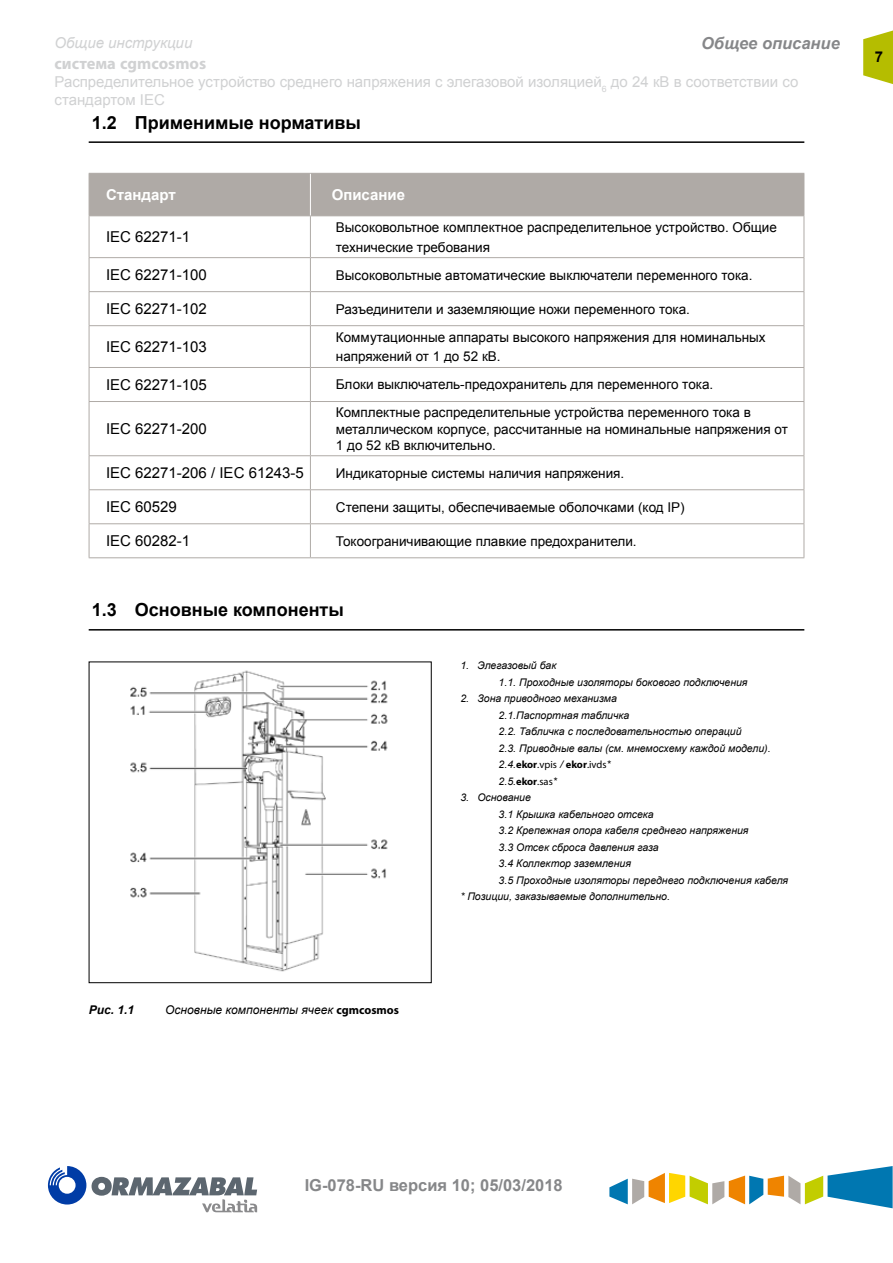
<style>
.page{position:relative;width:893px;height:1263px;background:#fff}
.page>*{position:absolute;margin:0;border:0;box-sizing:border-box;transform-origin:0 0}
.t1{font:700 18px "Arial";color:#000}
.t2{font:700 16.5px "Arial";color:#868789}
.t3{font:700 16.5px "Myriad Pro";color:#d0d1d2}
.t4{font:italic 700 16.5px "Arial";color:#868789}
.t5{font:15px "Arial";color:#000}
.t6{font:15px/18px "Arial";color:#d0d1d2}
.t7{font:700 15px "Arial";color:#fff}
.t8{font:italic 15px "Arial";color:#d0d1d2}
.t9{font:700 15px "Arial";color:#000}
.t10{font:13.5px/20px "Arial";color:#000}
.t11{font:italic 12px "Arial";color:#000}
.t12{font:italic 700 12px "Arial";color:#000}
.t13{font:italic 10.5px/16.5px "Arial";color:#000}
.t14{font:10.5px "Myriad Pro";color:#000}
.s1{font-family:"Arial";font-style:italic}
.s2{font-weight:700}
.s3{font-family:"Myriad Pro";font-weight:700;font-style:normal}
.s4{font-family:"Myriad Pro";font-style:normal}
</style>
<div class="page">
<svg style="left:863px;top:31px;width:30px;height:53px;background:#c0c729"></svg>
<svg style="left:48px;top:1166px;width:38px;height:38px"></svg>
<svg style="left:92px;top:1177px;width:165px;height:35px"></svg>
<svg style="left:609px;top:1166px;width:284px;height:42px"></svg>
<hr style="left:89px;top:141px;width:715px;height:2px;background:#000">
<hr style="left:89px;top:629px;width:715px;height:1px;background:#000">
<div style="left:90px;top:174px;width:714px;height:41px;background:#afaaa6"></div>
<hr style="left:89px;top:173px;width:221px;height:1px;background:#afaaa6">
<hr style="left:89px;top:174px;width:1px;height:41px;background:#afaaa6">
<hr style="left:804px;top:174px;width:1px;height:41px;background:#afaaa6">
<hr style="left:89px;top:215px;width:221px;height:1px;background:#afaaa6">
<hr style="left:89px;top:216px;width:1px;height:41px;background:#afaaa6">
<hr style="left:310px;top:215px;width:494px;height:1px;background:#afaaa6">
<hr style="left:310px;top:216px;width:1px;height:41px;background:#afaaa6">
<hr style="left:804px;top:216px;width:1px;height:41px;background:#afaaa6">
<hr style="left:89px;top:257px;width:221px;height:1px;background:#afaaa6">
<hr style="left:89px;top:258px;width:1px;height:33px;background:#afaaa6">
<hr style="left:310px;top:257px;width:494px;height:1px;background:#afaaa6">
<hr style="left:310px;top:258px;width:1px;height:33px;background:#afaaa6">
<hr style="left:804px;top:258px;width:1px;height:33px;background:#afaaa6">
<hr style="left:89px;top:291px;width:221px;height:1px;background:#afaaa6">
<hr style="left:89px;top:292px;width:1px;height:33px;background:#afaaa6">
<hr style="left:310px;top:291px;width:494px;height:1px;background:#afaaa6">
<hr style="left:310px;top:292px;width:1px;height:33px;background:#afaaa6">
<hr style="left:804px;top:292px;width:1px;height:33px;background:#afaaa6">
<hr style="left:89px;top:325px;width:221px;height:1px;background:#afaaa6">
<hr style="left:89px;top:326px;width:1px;height:41px;background:#afaaa6">
<hr style="left:310px;top:325px;width:494px;height:1px;background:#afaaa6">
<hr style="left:310px;top:326px;width:1px;height:41px;background:#afaaa6">
<hr style="left:804px;top:326px;width:1px;height:41px;background:#afaaa6">
<hr style="left:89px;top:367px;width:221px;height:1px;background:#afaaa6">
<hr style="left:89px;top:368px;width:1px;height:33px;background:#afaaa6">
<hr style="left:310px;top:367px;width:494px;height:1px;background:#afaaa6">
<hr style="left:310px;top:368px;width:1px;height:33px;background:#afaaa6">
<hr style="left:804px;top:368px;width:1px;height:33px;background:#afaaa6">
<hr style="left:89px;top:401px;width:221px;height:1px;background:#afaaa6">
<hr style="left:89px;top:402px;width:1px;height:53px;background:#afaaa6">
<hr style="left:310px;top:401px;width:494px;height:1px;background:#afaaa6">
<hr style="left:310px;top:402px;width:1px;height:53px;background:#afaaa6">
<hr style="left:804px;top:402px;width:1px;height:53px;background:#afaaa6">
<hr style="left:89px;top:455px;width:221px;height:1px;background:#afaaa6">
<hr style="left:89px;top:456px;width:1px;height:33px;background:#afaaa6">
<hr style="left:310px;top:455px;width:494px;height:1px;background:#afaaa6">
<hr style="left:310px;top:456px;width:1px;height:33px;background:#afaaa6">
<hr style="left:804px;top:456px;width:1px;height:33px;background:#afaaa6">
<hr style="left:89px;top:489px;width:221px;height:1px;background:#afaaa6">
<hr style="left:89px;top:490px;width:1px;height:33px;background:#afaaa6">
<hr style="left:310px;top:489px;width:494px;height:1px;background:#afaaa6">
<hr style="left:310px;top:490px;width:1px;height:33px;background:#afaaa6">
<hr style="left:804px;top:490px;width:1px;height:33px;background:#afaaa6">
<hr style="left:89px;top:523px;width:221px;height:1px;background:#afaaa6">
<hr style="left:89px;top:524px;width:1px;height:33px;background:#afaaa6">
<hr style="left:310px;top:523px;width:494px;height:1px;background:#afaaa6">
<hr style="left:310px;top:524px;width:1px;height:33px;background:#afaaa6">
<hr style="left:804px;top:524px;width:1px;height:33px;background:#afaaa6">
<hr style="left:310px;top:174px;width:1px;height:41px;background:#fff">
<hr style="left:310px;top:173px;width:494px;height:1px;background:#afaaa6">
<hr style="left:89px;top:557px;width:221px;height:1px;background:#afaaa6">
<hr style="left:310px;top:557px;width:494px;height:1px;background:#afaaa6">
<img style="left:130px;top:670px;width:258px;height:302px">
<div style="left:89px;top:661px;width:343px;height:322px;border:1px solid #000"></div>
<p class="t8" style="left:54px;top:33px;width:139px">Общие инструкции</p>
<p class="t4" style="left:701px;top:33px;width:140px">Общее описание</p>
<p class="t3" style="left:54px;top:53px;width:153px">система cgmcosmos</p>
<p class="t6" style="left:54px;top:73px;width:745px">Распределительное устройство среднего напряжения с элегазовой изоляцией<sub>6</sub> до 24 кВ в соответствии со стандартом IEC</p>
<h1 class="t1" style="left:92px;top:110px;width:271px">1.2 Применимые нормативы</h1>
<p class="t7" style="left:106px;top:185px;width:71px">Стандарт</p>
<p class="t7" style="left:332px;top:185px;width:75px">Описание</p>
<p class="t5" style="left:106px;top:227px;width:86px">IEC 62271-1</p>
<p class="t10" style="left:336px;top:217px;width:443px">Высоковольтное комплектное распределительное устройство. Общие технические требования</p>
<p class="t5" style="left:106px;top:265px;width:102px">IEC 62271-100</p>
<p class="t10" style="left:336px;top:265px;width:418px">Высоковольтные автоматические выключатели переменного тока.</p>
<p class="t5" style="left:106px;top:299px;width:102px">IEC 62271-102</p>
<p class="t10" style="left:336px;top:299px;width:356px">Разъединители и заземляющие ножи переменного тока.</p>
<p class="t5" style="left:106px;top:337px;width:102px">IEC 62271-103</p>
<p class="t10" style="left:336px;top:327px;width:431px">Коммутационные аппараты высокого напряжения для номинальных напряжений от 1 до 52 кВ.</p>
<p class="t5" style="left:106px;top:375px;width:102px">IEC 62271-105</p>
<p class="t10" style="left:336px;top:375px;width:379px">Блоки выключатель-предохранитель для переменного тока.</p>
<p class="t5" style="left:106px;top:419px;width:102px">IEC 62271-200</p>
<p class="t10" style="left:336px;top:405px;width:453px;line-height:16.2px">Комплектные распределительные устройства переменного тока в металлическом корпусе, рассчитанные на номинальные напряжения от<br>1 до 52 кВ включительно.</p>
<p class="t5" style="left:106px;top:463px;width:199px">IEC 62271-206 / IEC 61243-5</p>
<p class="t10" style="left:336px;top:463px;width:290px">Индикаторные системы наличия напряжения.</p>
<p class="t5" style="left:106px;top:497px;width:72px">IEC 60529</p>
<p class="t10" style="left:336px;top:497px;width:350px">Степени защиты, обеспечиваемые оболочками (код IP)</p>
<p class="t5" style="left:106px;top:531px;width:86px">IEC 60282-1</p>
<p class="t10" style="left:336px;top:531px;width:302px">Токоограничивающие плавкие предохранители.</p>
<h1 class="t1" style="left:92px;top:598px;width:253px">1.3 Основные компоненты</h1>
<p class="t13" style="left:499px;top:657px;width:250px;text-indent:-38px">1. Элегазовый бак<br>1.1. Проходные изоляторы бокового подключения</p>
<p class="t13" style="left:499px;top:690px;width:273px;text-indent:-38px">2. Зона приводного механизма<br>2.1.Паспортная табличка<br>2.2. Табличка с последовательностью операций<br>2.3. Приводные валы (см. мнемосхему каждой модели).</p>
<p class="t14" style="left:499px;top:758px;width:114px"><span class="s1">2.4.</span><span class="s2">ekor</span>.vpis <span class="s1">/</span> <span class="s2">ekor</span>.ivds<span class="s1">*</span></p>
<p class="t13" style="left:499px;top:773px;width:60px">2.5.<span class="s3">ekor</span><span class="s4">.sas</span>*</p>
<p class="t13" style="left:460px;top:789px;width:72px">3. Основание</p>
<p class="t13" style="left:499px;top:806px;width:157px">3.1 Крышка кабельного отсека</p>
<p class="t13" style="left:499px;top:822px;width:251px">3.2 Крепежная опора кабеля среднего напряжения</p>
<p class="t13" style="left:499px;top:839px;width:162px">3.3 Отсек сброса давления газа</p>
<p class="t13" style="left:499px;top:855px;width:134px">3.4 Коллектор заземления</p>
<p class="t13" style="left:499px;top:872px;width:291px">3.5 Проходные изоляторы переднего подключения кабеля</p>
<p class="t13" style="left:460px;top:888px;width:211px">* Позиции, заказываемые дополнительно.</p>
<p class="t9" style="left:875px;top:47px;width:10px">7</p>
<p class="t12" style="left:89px;top:1002px;width:47px">Рис. 1.1</p>
<p class="t11" style="left:165px;top:1002px;width:235px">Основные компоненты ячеек <span class="s3">cgmcosmos</span></p>
<p class="t2" style="left:305px;top:1174px;width:260px">IG-078-RU версия 10; 05/03/2018</p>
</div>
